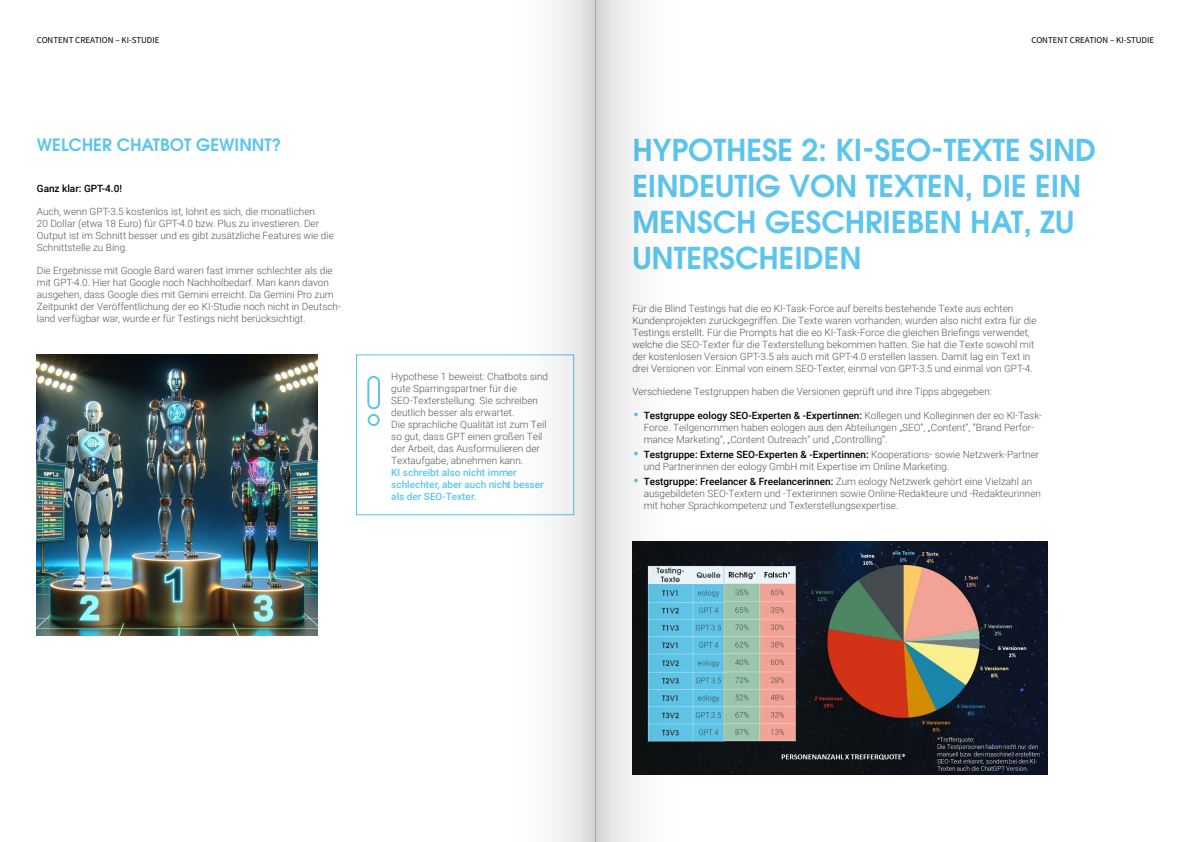
<style>
.page{position:relative;width:1191px;height:842px;background:#fff}
.page>*{position:absolute;margin:0;border:0;box-sizing:border-box;transform-origin:0 0}
.t1{font:600 30px/36px "ITC Avant Garde Pro";color:#5dc5ed}
.t2{font:600 17px "ITC Avant Garde Pro";color:#5dc5ed}
.t3{font:300 10px/12px "Roboto";color:#575756}
.t4{font:500 10px/12px "Roboto";color:#5dc5ed}
.t5{font:500 10px "Roboto";color:#000}
.t6{font:9px "Source Sans Pro";color:#000}
.s1{font-family:"ITC Avant Garde Pro";font-weight:600;font-size:12px;color:#5dc5ed}
.s2{font-weight:500;color:#000}
</style>
<div class="page">
<svg style="left:356px;top:354px;width:150px;height:162px"></svg>
<img style="left:37px;top:355px;width:280px;height:280px">
<div style="left:367px;top:376px;width:13px;height:33px;border:2px solid #5dc5ed;border-radius:5px"></div>
<div style="left:367px;top:414px;width:13px;height:12px;border:2px solid #5dc5ed;border-radius:50%"></div>
<img style="left:684px;top:541px;width:363px;height:233px">
<div style="left:506px;top:0;width:89px;height:842px;background:#fbfbfb"></div>
<svg style="left:619px;top:0;width:65px;height:842px"></svg>
<div style="left:572px;top:0;width:23px;height:842px;background:linear-gradient(to bottom,#e1e1e1,#e1e1e1)"></div>
<div style="left:595px;top:0;width:24px;height:842px;background:linear-gradient(to right,#d1d1d1,#ececed)"></div>
<p class="t6" style="left:37px;top:35px;width:124px">CONTENT CREATION – KI-STUDIE</p>
<p class="t6" style="left:1031px;top:35px;width:124px">CONTENT CREATION – KI-STUDIE</p>
<h2 class="t2" style="left:37px;top:134px;width:246px">WELCHER CHATBOT GEWINNT?</h2>
<p class="t5" style="left:37px;top:181px;width:87px">Ganz klar: GPT-4.0!</p>
<p class="t3" style="left:37px;top:205px;width:298px">Auch, wenn GPT-3.5 kostenlos ist, lohnt es sich, die monatlichen<br>20 Dollar (etwa 18 Euro) für GPT-4.0 bzw. Plus zu investieren. Der Output ist im Schnitt besser und es gibt zusätzliche Features wie die Schnittstelle zu Bing.</p>
<p class="t3" style="left:37px;top:264px;width:305px">Die Ergebnisse mit Google Bard waren fast immer schlechter als die mit GPT-4.0. Hier hat Google noch Nachholbedarf. Man kann davon ausgehen, dass Google dies mit Gemini erreicht. Da Gemini Pro zum Zeitpunkt der Veröffentlichung der eo KI-Studie noch nicht in Deutsch&shy;land verfügbar war, wurde er für Testings nicht berücksichtigt.</p>
<p class="t3" style="left:391px;top:370px;width:158px">Hypothese 1 beweist: Chatbots sind gute Sparringspartner für die SEO-Texterstellung. Sie schreiben deutlich besser als erwartet.<br>Die sprachliche Qualität ist zum Teil so gut, dass GPT einen großen Teil der Arbeit, das Ausformulieren der Textaufgabe, abnehmen kann.</p>
<p class="t4" style="left:391px;top:466px;width:154px">KI schreibt also nicht immer schlechter, aber auch nicht besser als der SEO-Texter.</p>
<h1 class="t1" style="left:632px;top:132px;width:465px">HYPOTHESE 2: KI-SEO-TEXTE SIND<br>EINDEUTIG VON TEXTEN, DIE EIN<br>MENSCH GESCHRIEBEN HAT, ZU<br>UNTERSCHEIDEN</h1>
<p class="t3" style="left:632px;top:302px;width:406px">Für die Blind Testings hat die eo KI-Task-Force auf bereits bestehende Texte aus echten Kundenprojekten zurückgegriffen. Die Texte waren vorhanden, wurden also nicht extra für die Testings erstellt. Für die Prompts hat die eo KI-Task-Force die gleichen Briefings verwendet, welche die SEO-Texter für die Texterstellung bekommen hatten. Sie hat die Texte sowohl mit der kostenlosen Version GPT-3.5 als auch mit GPT-4.0 erstellen lassen. Damit lag ein Text in drei Versionen vor: Einmal von einem SEO-Texter, einmal von GPT-3.5 und einmal von GPT-4.</p>
<p class="t3" style="left:632px;top:386px;width:361px">Verschiedene Testgruppen haben die Versionen geprüft und ihre Tipps abgegeben:</p>
<p class="t3" style="left:643px;top:409px;width:400px;text-indent:-11px"><span class="s1">•</span> <span class="s2">Testgruppe eology SEO-Experten &amp; -Expertinnen:</span> Kollegen und Kolleginnen der eo KI-Task-<br>Force. Teilgenommen haben eologen aus den Abteilungen „SEO“, „Content“, “Brand Perfor&shy;mance Marketing“, „Content Outreach“ und „Controlling“.</p>
<p class="t3" style="left:643px;top:448px;width:397px;text-indent:-11px"><span class="s1">•</span> <span class="s2">Testgruppe: Externe SEO-Experten &amp; -Expertinnen:</span> Kooperations- sowie Netzwerk-Partner und Partnerinnen der eology GmbH mit Expertise im Online Marketing.</p>
<p class="t3" style="left:643px;top:475px;width:399px;text-indent:-11px"><span class="s1">•</span> <span class="s2">Testgruppe: Freelancer &amp; Freelancerinnen:</span> Zum eology Netzwerk gehört eine Vielzahl an ausgebildeten SEO-Textern und -Texterinnen sowie Online-Redakteure und -Redakteurinnen mit hoher Sprachkompetenz und Texterstellungsexpertise.</p>
</div>
